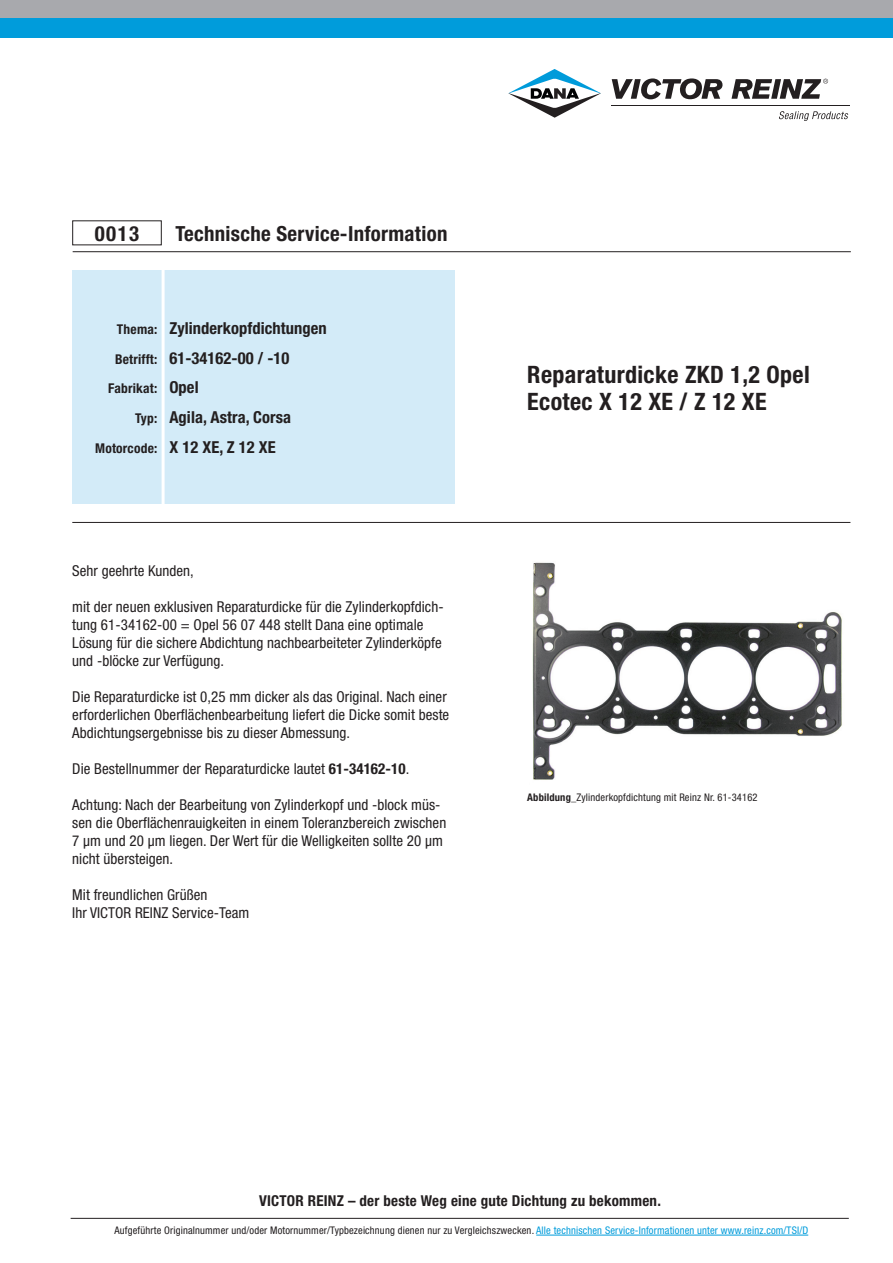
<style>
.page{position:relative;width:893px;height:1263px;background:#fff}
.page>*{position:absolute;margin:0;border:0;box-sizing:border-box;transform-origin:0 0}
.t1{font:700 condensed 24px/27px "Helvetica Neue";letter-spacing:.015em;color:#231f20}
.t2{font:700 condensed 20.85px "Helvetica Neue";letter-spacing:.015em;color:#231f20}
.t3{font:700 condensed 16.5px/29.8px "Helvetica Neue";letter-spacing:.005em;color:#231f20}
.t4{font:condensed 15px/18px "Helvetica Neue";letter-spacing:.005em;color:#231f20}
.t5{font:700 condensed 15px "Helvetica Neue";letter-spacing:.015em;color:#231f20}
.t6{font:700 condensed 13.5px "Helvetica Neue";letter-spacing:.015em;color:#231f20}
.t7{font:condensed 10.5px "Helvetica Neue";letter-spacing:.015em;color:#231f20}
.s1{font-size:13.5px}
.s2{font-size:16.5px}
.s3{font-weight:700}
.s4{color:#009cdb}
</style>
<div class="page">
<hr style="left:71px;top:1218px;width:778px;height:1px;background:#231f20">
<hr style="left:536px;top:1235px;width:272px;height:1px;background:#009cdb">
<div style="left:0;top:0;width:893px;height:37px;background:#009cdb"></div>
<div style="left:0;top:0;width:893px;height:17px;background:#a8a9ad"></div>
<hr style="left:611px;top:105px;width:239px;height:1px;background:#231f20">
<svg style="left:612px;top:78px;width:111px;height:21px"></svg>
<svg style="left:731px;top:79px;width:97px;height:20px"></svg>
<svg style="left:508px;top:69px;width:93px;height:49px"></svg>
<svg style="left:779px;top:111px;width:69px;height:10px"></svg>
<div style="left:73px;top:270px;width:382px;height:234px;background:#d3ebf8"></div>
<hr style="left:162px;top:268px;width:3px;height:245px;background:#fff">
<hr style="left:72px;top:522px;width:778px;height:1px;background:#231f20">
<hr style="left:73px;top:251px;width:778px;height:1px;background:#231f20">
<img style="left:532px;top:562px;width:310px;height:218px">
<h2 class="t2" style="left:95px;top:221px;width:46px">0013</h2>
<h2 class="t2" style="left:175px;top:221px;width:274px">Technische Service-Information</h2>
<p class="t3" style="left:115px;top:313px;width:213px"><span class="s1">Thema:</span> Zylinderkopfdichtungen<br><span class="s1">Betrifft:</span> 61-34162-00 / -10</p>
<p class="t6" style="left:108px;top:380px;width:92px">Fabrikat: <span class="s2">Opel</span></p>
<p class="t3" style="left:95px;top:402px;width:197px;text-indent:40px"><span class="s1">Typ:</span> Agila, Astra, Corsa<br><span class="s1">Motorcode:</span> X 12 XE, Z 12 XE</p>
<p class="t4" style="left:72px;top:562px;width:123px">Sehr geehrte Kunden,</p>
<p class="t4" style="left:72px;top:598px;width:373px">mit der neuen exklusiven Reparaturdicke für die Zylinderkopfdich&shy;tung 61-34162-00 = Opel 56 07 448 stellt Dana eine optimale Lösung für die sichere Abdichtung nachbearbeiteter Zylinderköpfe und -blöcke zur Verfügung.</p>
<p class="t4" style="left:72px;top:688px;width:378px">Die Reparaturdicke ist 0,25 mm dicker als das Original. Nach einer erforderlichen Oberflächenbearbeitung liefert die Dicke somit beste<br>Abdichtungsergebnisse bis zu dieser Abmessung.</p>
<p class="t4" style="left:72px;top:760px;width:338px">Die Bestellnummer der Reparaturdicke lautet <span class="s3">61-34162-10</span>.</p>
<p class="t4" style="left:72px;top:796px;width:376px">Achtung: Nach der Bearbeitung von Zylinderkopf und -block müs&shy;sen die Oberflächenrauigkeiten in einem Toleranzbereich zwischen 7 μm und 20 μm liegen. Der Wert für die Welligkeiten sollte 20 μm nicht übersteigen.</p>
<p class="t4" style="left:72px;top:886px;width:179px">Mit freundlichen Grüßen<br>Ihr VICTOR REINZ Service-Team</p>
<h1 class="t1" style="left:527px;top:360px;width:284px">Reparaturdicke ZKD 1,2 Opel<br>Ecotec X 12 XE / Z 12 XE</h1>
<p class="t7" style="left:527px;top:791px;width:232px"><span class="s3">Abbildung_</span>Zylinderkopfdichtung mit Reinz Nr. 61-34162</p>
<p class="t5" style="left:259px;top:1192px;width:403px">VICTOR REINZ – der beste Weg eine gute Dichtung zu bekommen.</p>
<p class="t7" style="left:114px;top:1224px;width:695px">Aufgeführte Originalnummer und/oder Motornummer/Typbezeichnung dienen nur zu Vergleichszwecken. <span class="s4">Alle technischen Service-Informationen unter www.reinz.com/TSI/D</span></p>
</div>
